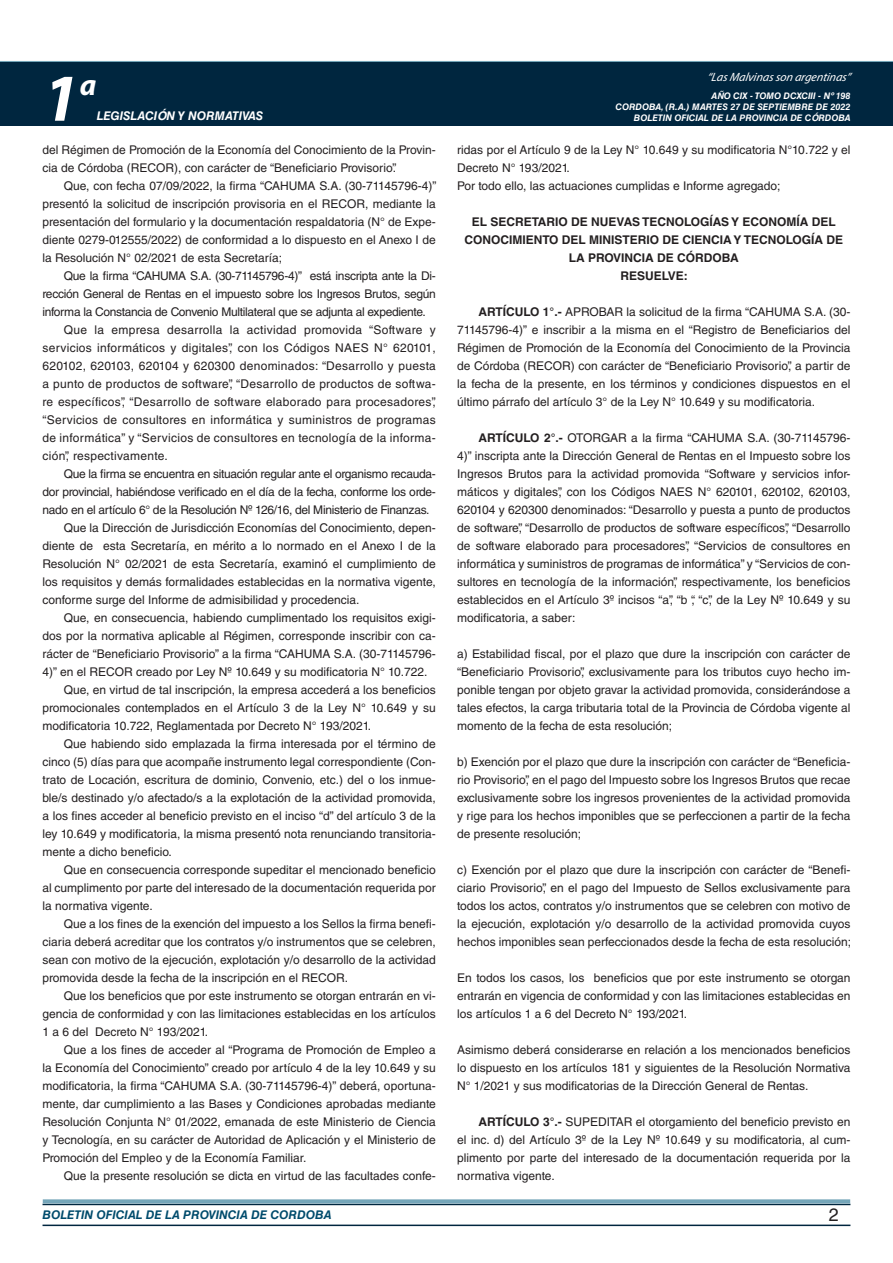
<style>
.page{position:relative;width:893px;height:1263px;background:#fff}
.page>*{position:absolute;margin:0;border:0;box-sizing:border-box;transform-origin:0 0}
.t1{font:italic 700 67.5px "Myriad Pro";color:#fff}
.t2{font:italic 700 30px "Myriad Pro";color:#fff}
.t3{font:18px "Helvetica LT Std";color:#231f20}
.TEXTO_BASE{font:12px/18px "Helvetica LT Std";color:#231f20;text-align:justify}
.RESUELVE{font:700 12px/18px "Helvetica LT Std";color:#231f20;text-align:center}
.t4{font:italic 700 12px "Helvetica LT Std";color:#004b6c}
.t5{font:italic 12px "Myriad Pro";color:#fff}
.t6{font:italic 700 12px "Helvetica LT Std";color:#fff}
.t7{font:italic 700 9px/10.8px "Helvetica LT Std";color:#fff;text-align:right}
.s1{font-weight:700}
</style>
<div class="page">
<div style="left:0;top:61px;width:893px;height:6px;background:#73a5b8"></div>
<div style="left:0;top:62px;width:893px;height:64px;background:#00263f"></div>
<hr style="left:43px;top:1224px;width:807px;height:2px;background:#00263f">
<div style="left:42px;top:1198px;width:809px;height:8px;background:#fff;opacity:.75"></div>
<h1 class="t1" style="left:43px;top:54px;width:38px">1</h1>
<h2 class="t2" style="left:80px;top:66px;width:18px">a</h2>
<p class="t6" style="left:97px;top:109px;width:168px">LEGISLACIÓN Y NORMATIVAS</p>
<p class="TEXTO_BASE" style="left:43px;top:141px;width:395px">del Régimen de Promoción de la Economía del Conocimiento de la Provin&shy;cia de Córdoba (RECOR), con carácter de “Beneficiario Provisorio”.</p>
<p class="TEXTO_BASE" style="left:43px;top:177px;width:395px;text-indent:21px">Que, con fecha 07/09/2022, la firma “CAHUMA S.A. (30-71145796-4)” presentó la solicitud de inscripción provisoria en el RECOR, mediante la presentación del formulario y la documentación respaldatoria (N° de Expe&shy;diente 0279-012555/2022) de conformidad a lo dispuesto en el Anexo I de la Resolución N° 02/2021 de esta Secretaría;</p>
<p class="TEXTO_BASE" style="left:43px;top:267px;width:395px;text-indent:21px">Que la firma “CAHUMA S.A. (30-71145796-4)” está inscripta ante la Di&shy;rección General de Rentas en el impuesto sobre los Ingresos Brutos, según informa la Constancia de Convenio Multilateral que se adjunta al expediente.</p>
<p class="TEXTO_BASE" style="left:43px;top:321px;width:395px;text-indent:21px">Que la empresa desarrolla la actividad promovida “Software y servicios informáticos y digitales”, con los Códigos NAES N° 620101, 620102, 620103, 620104 y 620300 denominados: “Desarrollo y puesta a punto de productos de software”, “Desarrollo de productos de softwa&shy;re específicos”, “Desarrollo de software elaborado para procesadores”, “Servicios de consultores en informática y suministros de programas de informática” y “Servicios de consultores en tecnología de la informa&shy;ción”, respectivamente.</p>
<p class="TEXTO_BASE" style="left:43px;top:465px;width:395px;text-indent:21px">Que la firma se encuentra en situación regular ante el organismo recauda&shy;dor provincial, habiéndose verificado en el día de la fecha, conforme los orde&shy;nado en el artículo 6° de la Resolución Nº 126/16, del Ministerio de Finanzas.</p>
<p class="TEXTO_BASE" style="left:43px;top:519px;width:395px;text-indent:21px">Que la Dirección de Jurisdicción Economías del Conocimiento, depen&shy;diente de esta Secretaría, en mérito a lo normado en el Anexo I de la Resolución N° 02/2021 de esta Secretaría, examinó el cumplimiento de los requisitos y demás formalidades establecidas en la normativa vigente, conforme surge del Informe de admisibilidad y procedencia.</p>
<p class="TEXTO_BASE" style="left:43px;top:609px;width:395px;text-indent:21px">Que, en consecuencia, habiendo cumplimentado los requisitos exigi&shy;dos por la normativa aplicable al Régimen, corresponde inscribir con ca&shy;rácter de “Beneficiario Provisorio” a la firma “CAHUMA S.A. (30-71145796- 4)” en el RECOR creado por Ley Nº 10.649 y su modificatoria N° 10.722.</p>
<p class="TEXTO_BASE" style="left:43px;top:681px;width:395px;text-indent:21px">Que, en virtud de tal inscripción, la empresa accederá a los beneficios promocionales contemplados en el Artículo 3 de la Ley N° 10.649 y su modificatoria 10.722, Reglamentada por Decreto N° 193/2021.</p>
<p class="TEXTO_BASE" style="left:43px;top:735px;width:395px;text-indent:21px">Que habiendo sido emplazada la firma interesada por el término de cinco (5) días para que acompañe instrumento legal correspondiente (Con&shy;trato de Locación, escritura de dominio, Convenio, etc.) del o los inmue&shy;ble/s destinado y/o afectado/s a la explotación de la actividad promovida, a los fines acceder al beneficio previsto en el inciso “d” del artículo 3 de la ley 10.649 y modificatoria, la misma presentó nota renunciando transitoria&shy;mente a dicho beneficio.</p>
<p class="TEXTO_BASE" style="left:43px;top:861px;width:395px;text-indent:21px">Que en consecuencia corresponde supeditar el mencionado beneficio al cumplimento por parte del interesado de la documentación requerida por la normativa vigente.</p>
<p class="TEXTO_BASE" style="left:43px;top:915px;width:395px;text-indent:21px">Que a los fines de la exención del impuesto a los Sellos la firma benefi&shy;ciaria deberá acreditar que los contratos y/o instrumentos que se celebren, sean con motivo de la ejecución, explotación y/o desarrollo de la actividad promovida desde la fecha de la inscripción en el RECOR.</p>
<p class="TEXTO_BASE" style="left:43px;top:987px;width:395px;text-indent:21px">Que los beneficios que por este instrumento se otorgan entrarán en vi&shy;gencia de conformidad y con las limitaciones establecidas en los artículos 1 a 6 del Decreto N° 193/2021.</p>
<p class="TEXTO_BASE" style="left:43px;top:1041px;width:395px;text-indent:21px">Que a los fines de acceder al “Programa de Promoción de Empleo a la Economía del Conocimiento” creado por artículo 4 de la ley 10.649 y su modificatoria, la firma “CAHUMA S.A. (30-71145796-4)” deberá, oportuna&shy;mente, dar cumplimiento a las Bases y Condiciones aprobadas mediante Resolución Conjunta N° 01/2022, emanada de este Ministerio de Ciencia y Tecnología, en su carácter de Autoridad de Aplicación y el Ministerio de Promoción del Empleo y de la Economía Familiar.</p>
<p class="TEXTO_BASE" style="left:64px;top:1167px;width:374px">Que la presente resolución se dicta en virtud de las facultades confe-</p>
<p class="t5" style="left:707px;top:70px;width:145px">“LasMalvinasson argentinas”</p>
<p class="t7" style="left:615px;top:91px;width:236px">AÑO CIX - TOMO DCXCIII - Nº 198<br>CORDOBA, (R.A.) MARTES 27 DE SEPTIEMBRE DE 2022<br>BOLETIN OFICIAL DE LA PROVINCIA DE CÓRDOBA</p>
<p class="TEXTO_BASE" style="left:457px;top:141px;width:395px">ridas por el Artículo 9 de la Ley N° 10.649 y su modificatoria N°10.722 y el<br>Decreto N° 193/2021.</p>
<p class="TEXTO_BASE" style="left:457px;top:177px;width:325px">Por todo ello, las actuaciones cumplidas e Informe agregado;</p>
<p class="RESUELVE" style="left:464px;top:212px;width:380px">EL SECRETARIO DE NUEVAS TECNOLOGÍAS Y ECONOMÍA DEL<br>CONOCIMIENTO DEL MINISTERIO DE CIENCIA Y TECNOLOGÍA DE<br>LA PROVINCIA DE CÓRDOBA</p>
<p class="RESUELVE" style="left:620px;top:266px;width:69px">RESUELVE:</p>
<p class="TEXTO_BASE" style="left:457px;top:303px;width:395px;text-indent:21px"><span class="s1">ARTÍCULO 1°.-</span> APROBAR la solicitud de la firma “CAHUMA S.A. (30- 71145796-4)” e inscribir a la misma en el “Registro de Beneficiarios del Régimen de Promoción de la Economía del Conocimiento de la Provincia de Córdoba (RECOR) con carácter de “Beneficiario Provisorio”, a partir de la fecha de la presente, en los términos y condiciones dispuestos en el último párrafo del artículo 3° de la Ley N° 10.649 y su modificatoria.</p>
<p class="TEXTO_BASE" style="left:457px;top:429px;width:395px;text-indent:21px"><span class="s1">ARTÍCULO 2°.-</span> OTORGAR a la firma “CAHUMA S.A. (30-71145796- 4)” inscripta ante la Dirección General de Rentas en el Impuesto sobre los Ingresos Brutos para la actividad promovida “Software y servicios infor&shy;máticos y digitales”, con los Códigos NAES N° 620101, 620102, 620103, 620104 y 620300 denominados: “Desarrollo y puesta a punto de productos de software”, “Desarrollo de productos de software específicos”, “Desarrollo de software elaborado para procesadores”, “Servicios de consultores en informática y suministros de programas de informática” y “Servicios de con&shy;sultores en tecnología de la información”, respectivamente, los beneficios establecidos en el Artículo 3º incisos “a”, “b “, “c”, de la Ley Nº 10.649 y su modificatoria, a saber:</p>
<p class="TEXTO_BASE" style="left:457px;top:645px;width:395px">a) Estabilidad fiscal, por el plazo que dure la inscripción con carácter de “Beneficiario Provisorio”, exclusivamente para los tributos cuyo hecho im&shy;ponible tengan por objeto gravar la actividad promovida, considerándose a tales efectos, la carga tributaria total de la Provincia de Córdoba vigente al momento de la fecha de esta resolución;</p>
<p class="TEXTO_BASE" style="left:457px;top:753px;width:395px">b) Exención por el plazo que dure la inscripción con carácter de “Beneficia&shy;rio Provisorio”, en el pago del Impuesto sobre los Ingresos Brutos que recae exclusivamente sobre los ingresos provenientes de la actividad promovida y rige para los hechos imponibles que se perfeccionen a partir de la fecha de presente resolución;</p>
<p class="TEXTO_BASE" style="left:457px;top:861px;width:395px">c) Exención por el plazo que dure la inscripción con carácter de “Benefi&shy;ciario Provisorio”, en el pago del Impuesto de Sellos exclusivamente para todos los actos, contratos y/o instrumentos que se celebren con motivo de la ejecución, explotación y/o desarrollo de la actividad promovida cuyos hechos imponibles sean perfeccionados desde la fecha de esta resolución;</p>
<p class="TEXTO_BASE" style="left:457px;top:969px;width:395px">En todos los casos, los beneficios que por este instrumento se otorgan entrarán en vigencia de conformidad y con las limitaciones establecidas en los artículos 1 a 6 del Decreto N° 193/2021.</p>
<p class="TEXTO_BASE" style="left:457px;top:1041px;width:395px">Asimismo deberá considerarse en relación a los mencionados beneficios lo dispuesto en los artículos 181 y siguientes de la Resolución Normativa N° 1/2021 y sus modificatorias de la Dirección General de Rentas.</p>
<p class="TEXTO_BASE" style="left:457px;top:1113px;width:395px;text-indent:21px"><span class="s1">ARTÍCULO 3°.-</span> SUPEDITAR el otorgamiento del beneficio previsto en el inc. d) del Artículo 3º de la Ley Nº 10.649 y su modificatoria, al cum&shy;plimento por parte del interesado de la documentación requerida por la normativa vigente.</p>
<p class="t4" style="left:43px;top:1208px;width:290px">BOLETIN OFICIAL DE LA PROVINCIA DE CORDOBA</p>
<p class="t3" style="left:829px;top:1204px;width:12px">2</p>
</div>
